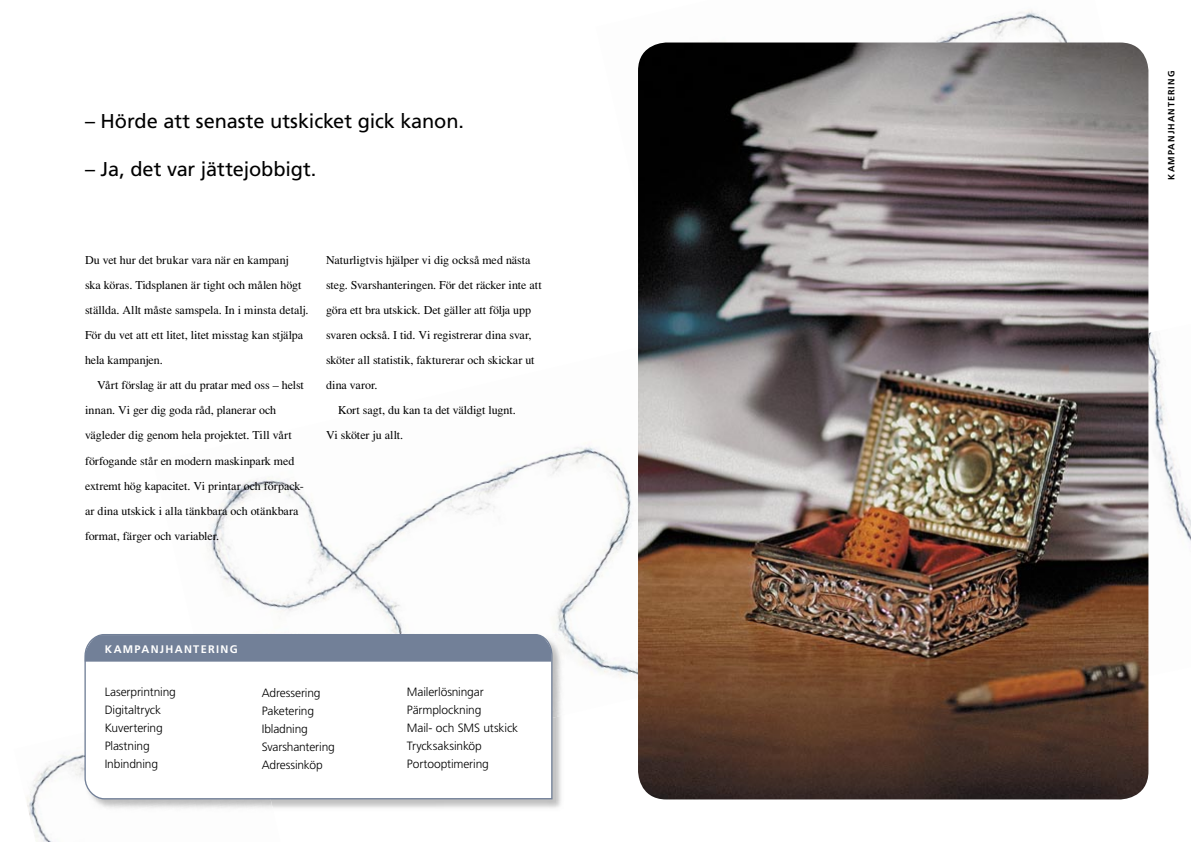
<style>
.page{position:relative;width:1191px;height:842px;background:#fff}
.page>*{position:absolute;margin:0;border:0;box-sizing:border-box;transform-origin:0 0}
.t1{font:20px "Frutiger";letter-spacing:-.01em;color:#000}
.t2{font:12px/25px "Times";letter-spacing:-.005em;color:#000}
.t3{font:300 12px/18px "Frutiger";letter-spacing:-.01em;color:#000}
.t4{font:700 11px "Frutiger";letter-spacing:.12em;color:#fff}
.t5{font:700 9px "Frutiger";letter-spacing:.12em;color:#000}
</style>
<div class="page">
<img style="left:26px;top:754px;width:58px;height:88px">
<img style="left:209px;top:443px;width:429px;height:237px">
<img style="left:274px;top:794px;width:287px;height:14px">
<img style="left:93px;top:799px;width:181px;height:10px">
<img style="left:209px;top:633px;width:356px;height:161px">
<svg style="left:84px;top:634px;width:468px;height:165px"></svg>
<div style="left:84px;top:635px;width:467px;height:27px;background:#728098"></div>
<img style="left:662px;top:10px;width:463px;height:33px">
<img style="left:1148px;top:303px;width:43px;height:412px">
<img style="left:638px;top:43px;width:510px;height:756px">
<h1 class="t1" style="left:85px;top:110px;width:380px">– Hörde att senaste utskicket gick kanon.</h1>
<h1 class="t1" style="left:85px;top:158px;width:233px">– Ja, det var jättejobbigt.</h1>
<p class="t2" style="left:85px;top:248px;width:225px">Du vet hur det brukar vara när en kampanj<br>ska köras. Tidsplanen är tight och målen högt ställda. Allt måste samspela. In i minsta detalj.<br>För du vet att ett litet, litet miss tag kan stjälpa hela kampanjen.</p>
<p class="t2" style="left:85px;top:373px;width:220px;text-indent:12px">Vårt förslag är att du pratar med oss – helst innan. Vi ger dig goda råd, planerar och vägleder dig genom hela projektet. Till vårt förfogande står en modern maskinpark med extremt hög kapacitet. Vi printar och förpack&shy;ar dina utskick i alla tänk bara och otänkbara format, färger och variabler.</p>
<p class="t2" style="left:326px;top:248px;width:206px">Naturligtvis hjälper vi dig också med nästa</p>
<p class="t2" style="left:326px;top:273px;width:217px">steg. Svarshanteringen. För det räcker inte att</p>
<p class="t2" style="left:326px;top:298px;width:206px">göra ett bra utskick. Det gäller att följa upp</p>
<p class="t2" style="left:326px;top:323px;width:207px">svaren också. I tid. Vi registrerar dina svar,</p>
<p class="t2" style="left:326px;top:348px;width:210px">sköter all statistik, fakturerar och skickar ut</p>
<p class="t2" style="left:326px;top:373px;width:53px">dina varor.</p>
<p class="t2" style="left:338px;top:398px;width:179px">Kort sagt, du kan ta det väldigt lugnt.</p>
<p class="t2" style="left:326px;top:423px;width:79px">Vi sköter ju allt.</p>
<p class="t4" style="left:105px;top:642px;width:135px">KAMPANJHANTERING</p>
<p class="t3" style="left:105px;top:682px;width:73px">Laserprintning<br>Digitaltryck<br>Kuvertering<br>Plastning<br>Inbindning</p>
<p class="t3" style="left:262px;top:684px;width:75px">Adressering<br>Paketering<br>Ibladning<br>Svarshantering<br>Adressinköp</p>
<p class="t3" style="left:407px;top:682px;width:113px">Mailerlösningar<br>Pärmplockning<br>Mail- och SMS utskick<br>Trycksaksinköp<br>Portooptimering</p>
<p class="t5" style="left:1166px;top:180px;width:110px;rotate:-90deg">KAMPANJHANTERING</p>
</div>
